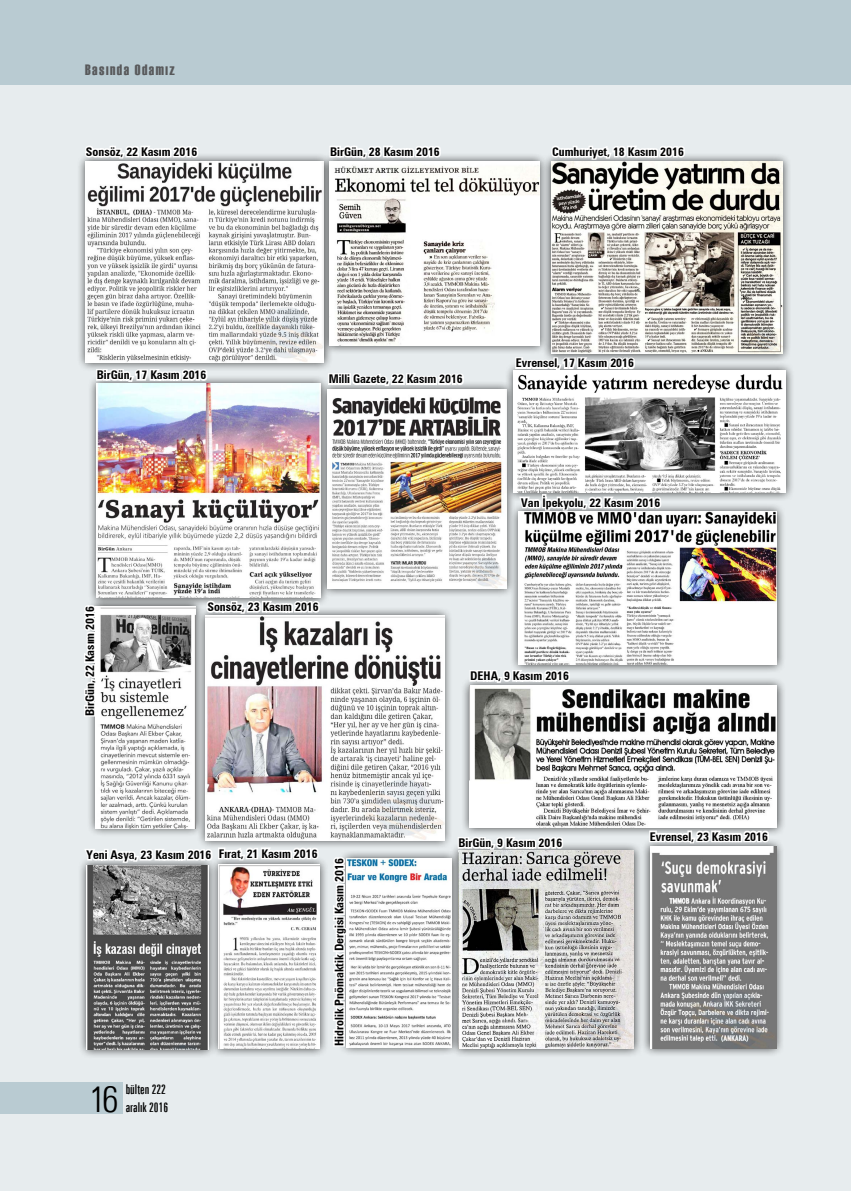
<style>
.page{position:relative;width:851px;height:1191px;background:#fff}
.page>*{position:absolute;margin:0;border:0;box-sizing:border-box;transform-origin:0 0}
.t1{font:300 condensed 36.15px "Zurich BT";color:#000}
.t2{font:15px "Haettenschweiler";letter-spacing:.1em;color:#58595b}
.t3{font:extra-condensed 13.5px/18px "Zurich BT";color:#000}
.t4{font:700 condensed 12px "Zurich BT";color:#000}
</style>
<div class="page">
<div style="left:0;top:84px;width:850px;height:1107px;background:#e7ecee"></div>
<div style="left:0;top:0;width:850px;height:84px;background:#b9cbd2"></div>
<div style="left:0;top:1082px;width:123px;height:32px;background:#b9cbd2"></div>
<div style="left:77px;top:152px;width:256px;height:220px;background:#000;opacity:.75"></div>
<img style="left:86px;top:162px;width:237px;height:201px">
<div style="left:196px;top:606px;width:257px;height:243px;background:#000;opacity:.75"></div>
<img style="left:206px;top:615px;width:238px;height:225px">
<div style="left:449px;top:841px;width:193px;height:216px;background:#000;opacity:.75"></div>
<img style="left:460px;top:850px;width:173px;height:198px">
<div style="left:87px;top:374px;width:243px;height:233px;background:#000;opacity:.75"></div>
<img style="left:96px;top:384px;width:222px;height:213px">
<div style="left:86px;top:597px;width:118px;height:240px;background:#000;opacity:.75"></div>
<img style="left:95px;top:606px;width:100px;height:222px">
<div style="left:320px;top:152px;width:228px;height:203px;background:#000;opacity:.75"></div>
<img style="left:329px;top:162px;width:210px;height:183px">
<div style="left:542px;top:152px;width:250px;height:211px;background:#000;opacity:.75"></div>
<img style="left:551px;top:162px;width:231px;height:192px">
<div style="left:460px;top:676px;width:325px;height:160px;background:#000;opacity:.75"></div>
<img style="left:469px;top:686px;width:307px;height:141px">
<div style="left:641px;top:837px;width:144px;height:220px;background:#000;opacity:.75"></div>
<img style="left:650px;top:846px;width:126px;height:202px">
<div style="left:209px;top:855px;width:120px;height:202px;background:#000;opacity:.75"></div>
<div style="left:337px;top:849px;width:123px;height:207px;background:#000;opacity:.75"></div>
<img style="left:350px;top:858px;width:101px;height:189px">
<div style="left:318px;top:380px;width:197px;height:218px;background:#000;opacity:.75"></div>
<img style="left:327px;top:389px;width:179px;height:199px">
<div style="left:78px;top:856px;width:139px;height:202px;background:#000;opacity:.75"></div>
<div style="left:504px;top:361px;width:290px;height:140px;background:#000;opacity:.75"></div>
<img style="left:513px;top:371px;width:272px;height:121px">
<div style="left:509px;top:502px;width:276px;height:171px;background:#000;opacity:.75"></div>
<img style="left:518px;top:511px;width:258px;height:153px">
<svg style="left:83px;top:146px;width:118px;height:16px"></svg>
<svg style="left:313px;top:146px;width:130px;height:34px;background:#e5e5e5"></svg>
<svg style="left:549px;top:146px;width:138px;height:34px;background:#c0c0be"></svg>
<svg style="left:513px;top:340px;width:124px;height:74px;background:#d3d3d3"></svg>
<svg style="left:326px;top:331px;width:140px;height:100px"></svg>
<svg style="left:80px;top:362px;width:130px;height:42px"></svg>
<svg style="left:468px;top:663px;width:104px;height:23px"></svg>
<svg style="left:204px;top:593px;width:118px;height:24px"></svg>
<svg style="left:441px;top:829px;width:124px;height:42px"></svg>
<svg style="left:647px;top:813px;width:124px;height:74px;background:#c2c3c3"></svg>
<svg style="left:517px;top:489px;width:146px;height:29px;background:#cccece"></svg>
<svg style="left:82px;top:840px;width:268px;height:208px;background:#b2b2b2"></svg>
<svg style="left:84px;top:602px;width:17px;height:145px"></svg>
<p class="t2" style="left:85px;top:60px;width:91px">Basında Odamız</p>
<p class="t4" style="left:86px;top:144px;width:113px">Sonsöz, 22 Kasım 2016</p>
<p class="t4" style="left:330px;top:144px;width:111px">BirGün, 28 Kasım 2016</p>
<p class="t4" style="left:552px;top:144px;width:133px">Cumhuriyet, 18 Kasım 2016</p>
<p class="t4" style="left:97px;top:367px;width:111px">BirGün, 17 Kasım 2016</p>
<p class="t4" style="left:328px;top:372px;width:136px">Milli Gazete, 22 Kasım 2016</p>
<p class="t4" style="left:516px;top:356px;width:120px">Evrensel, 17 Kasım 2016</p>
<p class="t4" style="left:83px;top:716px;width:111px;rotate:-90deg">BirGün, 22 Kasım 2016</p>
<p class="t4" style="left:207px;top:599px;width:113px">Sonsöz, 23 Kasım 2016</p>
<p class="t4" style="left:521px;top:495px;width:141px">Van İpekyolu, 22 Kasım 2016</p>
<p class="t4" style="left:470px;top:668px;width:100px">DEHA, 9 Kasım 2016</p>
<p class="t4" style="left:87px;top:847px;width:232px">Yeni Asya, 23 Kasım 2016 Fırat, 21 Kasım 2016</p>
<h1 class="t1" style="left:89px;top:1076px;width:31px">16</h1>
<p class="t3" style="left:126px;top:1080px;width:44px">bülten 222 aralık 2016</p>
<p class="t4" style="left:332px;top:1045px;width:189px;rotate:-90deg">Hidrolik Pnömaktik Dergisi Kasım 2016</p>
<p class="t4" style="left:458px;top:835px;width:105px">BirGün, 9 Kasım 2016</p>
<p class="t4" style="left:649px;top:829px;width:120px">Evrensel, 23 Kasım 2016</p>
</div>
